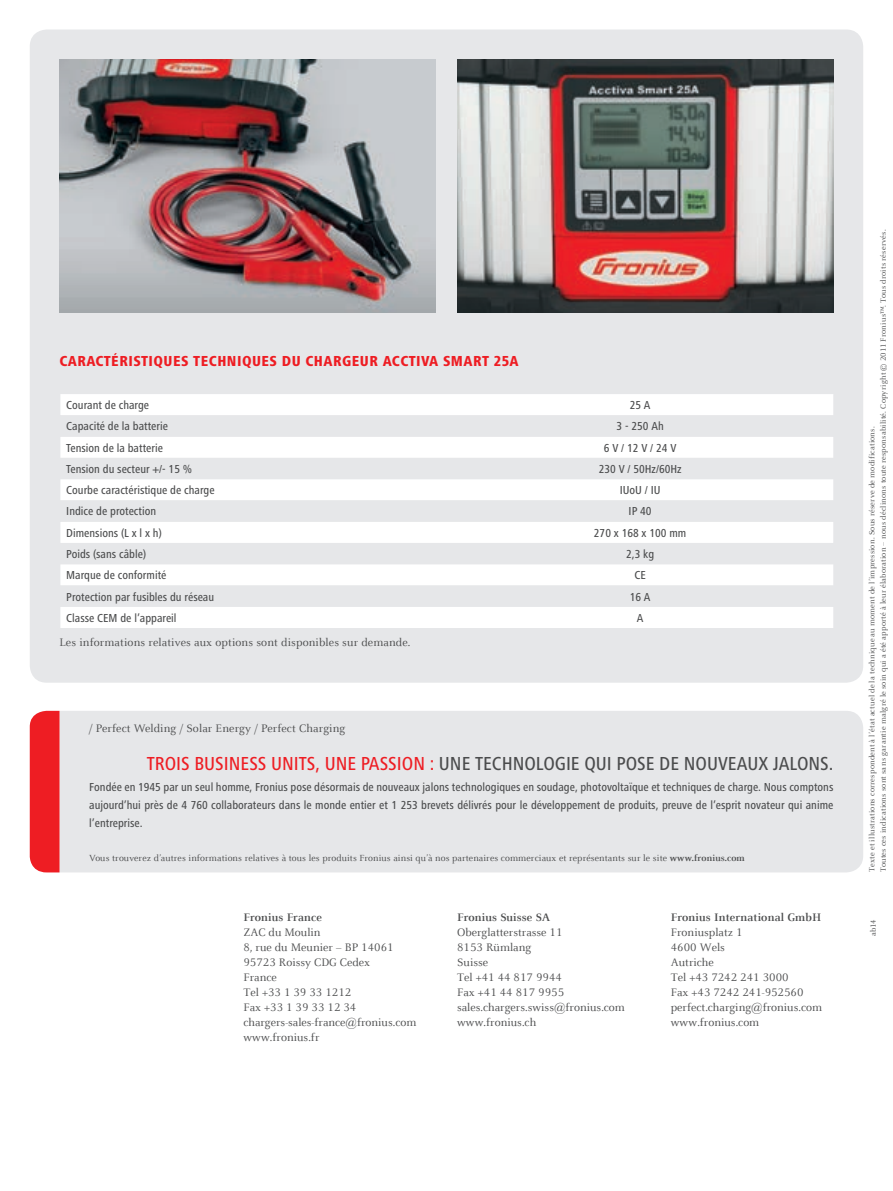
<style>
.page{position:relative;width:893px;height:1191px;background:#fff}
.page>*{position:absolute;margin:0;border:0;box-sizing:border-box;transform-origin:0 0}
.t1{font:500 condensed 19.5px "Frutiger Next LTW1 G";color:#4b4c4d}
.t2{font:800 condensed 15px "Frutiger Next LTW1 G";letter-spacing:.03em;color:#ee1d23}
.t3{font:500 condensed 12px/18px "Frutiger Next LTW1 G";color:#4b4c4d;text-align:justify}
.t4{font:12px/15px "Celeste Offc Pro";color:#4b4c4d}
.t5{font:700 12px "Celeste Offc Pro";letter-spacing:.01em;color:#4b4c4d}
.t6{font:9.75px "Celeste Offc Pro";letter-spacing:.01em;color:#4b4c4d}
.t7{font:8.25px/11.2px "Celeste Offc Pro";letter-spacing:.02em;color:#4b4c4d}
.s1{color:#ee1d23}
.s2{font-weight:700}
</style>
<div class="page">
<div style="left:30px;top:30px;width:833px;height:652px;background:#e6e7e9;border-radius:17px"></div>
<div style="left:60px;top:711px;width:803px;height:161px;background:#e6e7e9"></div>
<div style="left:30px;top:711px;width:30px;height:161px;background:#ee1d23"></div>
<img style="left:457px;top:60px;width:376px;height:252px">
<img style="left:60px;top:60px;width:376px;height:252px">
<div style="left:61px;top:394px;width:772px;height:234px;background:#fff"></div>
<svg style="left:61px;top:415px;width:772px;height:192px"></svg>
<svg style="left:60px;top:394px;width:1px;height:234px"></svg>
<p class="t2" style="left:60px;top:352px;width:461px">CARACTÉRISTIQUES TECHNIQUES DU CHARGEU R ACCTIVA SMART 25A</p>
<p class="t3" style="left:66px;top:396px;width:84px">Courant de charge</p>
<p class="t3" style="left:630px;top:396px;width:22px">25 A</p>
<p class="t3" style="left:66px;top:417px;width:103px">Capacité de la batterie</p>
<p class="t3" style="left:616px;top:417px;width:49px">3 - 250 Ah</p>
<p class="t3" style="left:66px;top:438px;width:98px">Tension de la batterie</p>
<p class="t3" style="left:604px;top:438px;width:74px">6 V / 12 V / 24 V</p>
<p class="t3" style="left:66px;top:460px;width:127px">Tension du secteur +/- 15 %</p>
<p class="t3" style="left:599px;top:460px;width:84px">230 V / 50Hz/60Hz</p>
<p class="t3" style="left:66px;top:481px;width:150px">Courbe caractéristique de charge</p>
<p class="t3" style="left:620px;top:481px;width:42px">IUoU / IU</p>
<p class="t3" style="left:66px;top:502px;width:92px">Indice de protection</p>
<p class="t3" style="left:629px;top:502px;width:25px">IP 40</p>
<p class="t3" style="left:66px;top:523px;width:97px">Dimensions (L x l x h)</p>
<p class="t3" style="left:594px;top:523px;width:94px">270 x 168 x 100 mm</p>
<p class="t3" style="left:66px;top:545px;width:81px">Poids (sans câble)</p>
<p class="t3" style="left:626px;top:545px;width:30px">2,3 kg</p>
<p class="t3" style="left:66px;top:566px;width:102px">Marque de conformité</p>
<p class="t3" style="left:634px;top:566px;width:13px">CE</p>
<p class="t3" style="left:66px;top:587px;width:149px">Protection par fusibles du réseau</p>
<p class="t3" style="left:630px;top:587px;width:22px">16 A</p>
<p class="t3" style="left:66px;top:609px;width:112px">Classe CEM de l’appareil</p>
<p class="t3" style="left:637px;top:609px;width:8px">A</p>
<p class="t4" style="left:60px;top:634px;width:352px">Les informations relatives aux options sont disponibles sur demande.</p>
<p class="t4" style="left:89px;top:720px;width:258px">/ Perfect Welding / Solar Energy / Perfect Charging</p>
<h1 class="t1" style="left:147px;top:752px;width:688px"><span class="s1">Trois Business uniTs, une PAssion :</span> une Technologie qui Pose de nouveAux jAlons.</h1>
<p class="t3" style="left:89px;top:777px;width:746px">Fondée en 1945 par un seul homme, Fronius pose désormais de nouveaux jalons technologiques en soudage, photovoltaïque et techniques de charge. nous comptons aujourd’hui près de 4 760 collaborateurs dans le monde entier et 1 253 brevets délivrés pour le développement de produits, preuve de l’esprit novateur qui anime l’entreprise.</p>
<p class="t6" style="left:89px;top:851px;width:657px">Vous trouverez d’autres informations relatives à tous les produits Fronius ainsi qu’à nos partenaires commerciaux et représentants sur le site <span class="s2">www.fronius.com</span></p>
<p class="t5" style="left:243px;top:910px;width:80px">Fronius France</p>
<p class="t4" style="left:243px;top:924px;width:174px">ZAC du Moulin<br>8, rue du Meunier – BP 14061<br>95723 Roissy CDG Cedex<br>France<br>Tel +33 1 39 33 1212<br>Fax +33 1 39 33 12 34 chargers-sales-france@fronius.com www.fronius.fr</p>
<p class="t5" style="left:457px;top:910px;width:95px">Fronius Suisse SA</p>
<p class="t4" style="left:457px;top:924px;width:169px">Oberglatterstrasse 11<br>8153 Rümlang<br>Suisse<br>Tel +41 44 817 9944<br>Fax +41 44 817 9955 sales.chargers.swiss@fronius.com www.fronius.ch</p>
<p class="t5" style="left:671px;top:910px;width:152px">Fronius International GmbH</p>
<p class="t4" style="left:671px;top:924px;width:153px">Froniusplatz 1<br>4600 Wels<br>Autriche<br>Tel +43 7242 241 3000<br>Fax +43 7242 241-952560 perfect.charging@fronius.com www.fronius.com</p>
<p class="t7" style="left:866px;top:871px;width:643px;rotate:-90deg">Texte et illustrations correspondent à l’état actuel de la technique au moment de l’impression. Sous réserve de modifications.<br>Toutes ces indications sont sans garantie malgré le soin qui a été apporté à leur élaboration – nous déclinons toute responsabilité. Copyright © 2011 Fronius™. Tous droits réservés.</p>
<p class="t7" style="left:868px;top:935px;width:18px;rotate:-90deg">ab14</p>
</div>
